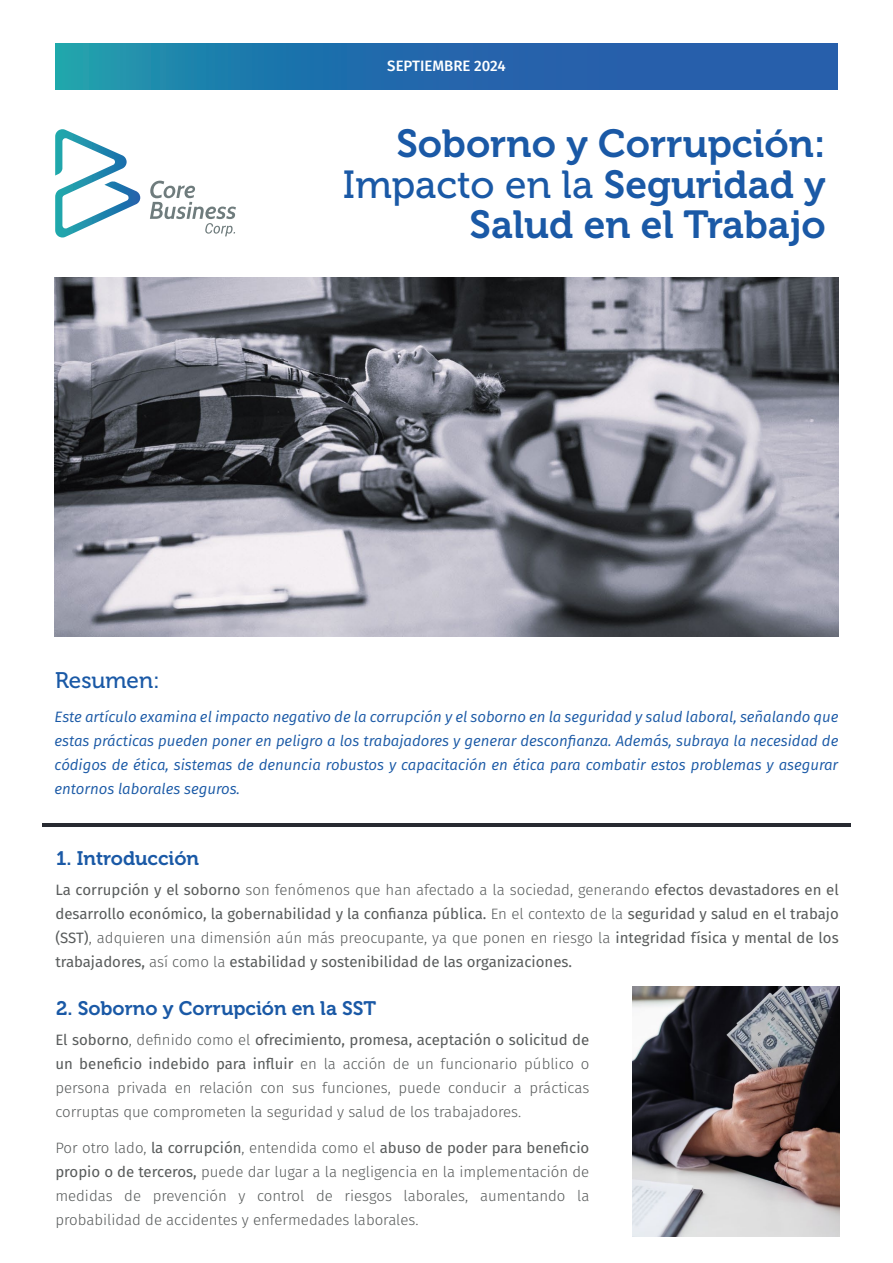
<style>
.page{position:relative;width:893px;height:1263px;background:#fff}
.page>*{position:absolute;margin:0;border:0;box-sizing:border-box;transform-origin:0 0}
.t1{font:39px "Museo 700";color:#1a59a6}
.t2{font:39px "Museo 500";color:#1a59a6}
.t3{font:22.5px "Museo 500";color:#1a59a6}
.t4{font:19.5px "Museo 700";color:#1a59a6}
.t5{font:300 15px/24px "Fira Sans";color:#585b5b;text-align:justify}
.t6{font:15px/24px "Fira Sans";color:#585b5b;text-align:justify}
.t7{font:italic 15px/24px "Fira Sans";letter-spacing:-.005em;color:#1a59a6;text-align:justify}
.t8{font:500 15px "Fira Sans";color:#fff}
.s1{font-family:"Museo 700"}
.s2{font-weight:300}
.s3{font-weight:400}
</style>
<div class="page">
<svg style="left:55px;top:43px;width:783px;height:46px;background:#226fab"></svg>
<hr style="left:42px;top:823px;width:809px;height:4px;background:#272a31">
<img style="left:55px;top:278px;width:783px;height:359px">
<svg style="left:55px;top:129px;width:85px;height:108px"></svg>
<svg style="left:150px;top:181px;width:86px;height:55px"></svg>
<img style="left:632px;top:986px;width:208px;height:251px">
<p class="t8" style="left:387px;top:53px;width:120px">SEPTIEMBRE 2024</p>
<h2 class="t3" style="left:55px;top:667px;width:106px">Resumen:</h2>
<h1 class="t1" style="left:396px;top:122px;width:431px">Soborno y Corrupción:</h1>
<h1 class="t2" style="left:343px;top:163px;width:484px">Impacto en la <span class="s1">Seguridad y</span></h1>
<h1 class="t1" style="left:470px;top:203px;width:358px">Salud en el Trabajo</h1>
<p class="t7" style="left:55px;top:705px;width:785px">Este artículo examina el impacto negativo de la corrupción y el soborno en la seguridad y salud laboral, señalando que estas prácticas pueden poner en peligro a los trabajadores y generar desconfianza. Además, subraya la necesidad de códigos de ética, sistemas de denuncia robustos y capacitación en ética para combatir estos problemas y asegurar entornos laborales seguros.</p>
<h3 class="t4" style="left:56px;top:847px;width:145px">1. Introducción</h3>
<p class="t6" style="left:55px;top:877px;width:785px">La corrupción y el soborno <span class="s2">son fenómenos que han afectado a la sociedad, generando</span> efectos devastadores en el desarrollo económico, la gobernabilidad y la confianza pública. <span class="s2">En el contexto de la</span> seguridad y salud en el trabajo (SST)<span class="s2">, adquieren una dimensión aún más preocupante, ya que ponen en riesgo la</span> integridad física y mental de los trabajadores, <span class="s2">así como la</span> estabilidad y sostenibilidad de las organizaciones.</p>
<h3 class="t4" style="left:56px;top:997px;width:322px">2. Soborno y Corrupción en la SST</h3>
<p class="t5" style="left:55px;top:1028px;width:535px"><span class="s3">El soborno</span>, definido como el <span class="s3">ofrecimiento, promesa, aceptación o solicitud de un beneficio indebido para influir</span> en la acción de un funcionario público o persona privada en relación con sus funciones, puede conducir a prácticas corruptas que comprometen la seguridad y salud de los trabajadores.</p>
<p class="t5" style="left:55px;top:1136px;width:535px">Por otro lado, <span class="s3">la corrupción</span>, entendida como el <span class="s3">abuso de poder para beneficio propio o de terceros,</span> puede dar lugar a la negligencia en la implementación de medidas de prevención y control de riesgos laborales, aumentando la probabilidad de accidentes y enfermedades laborales.</p>
</div>
